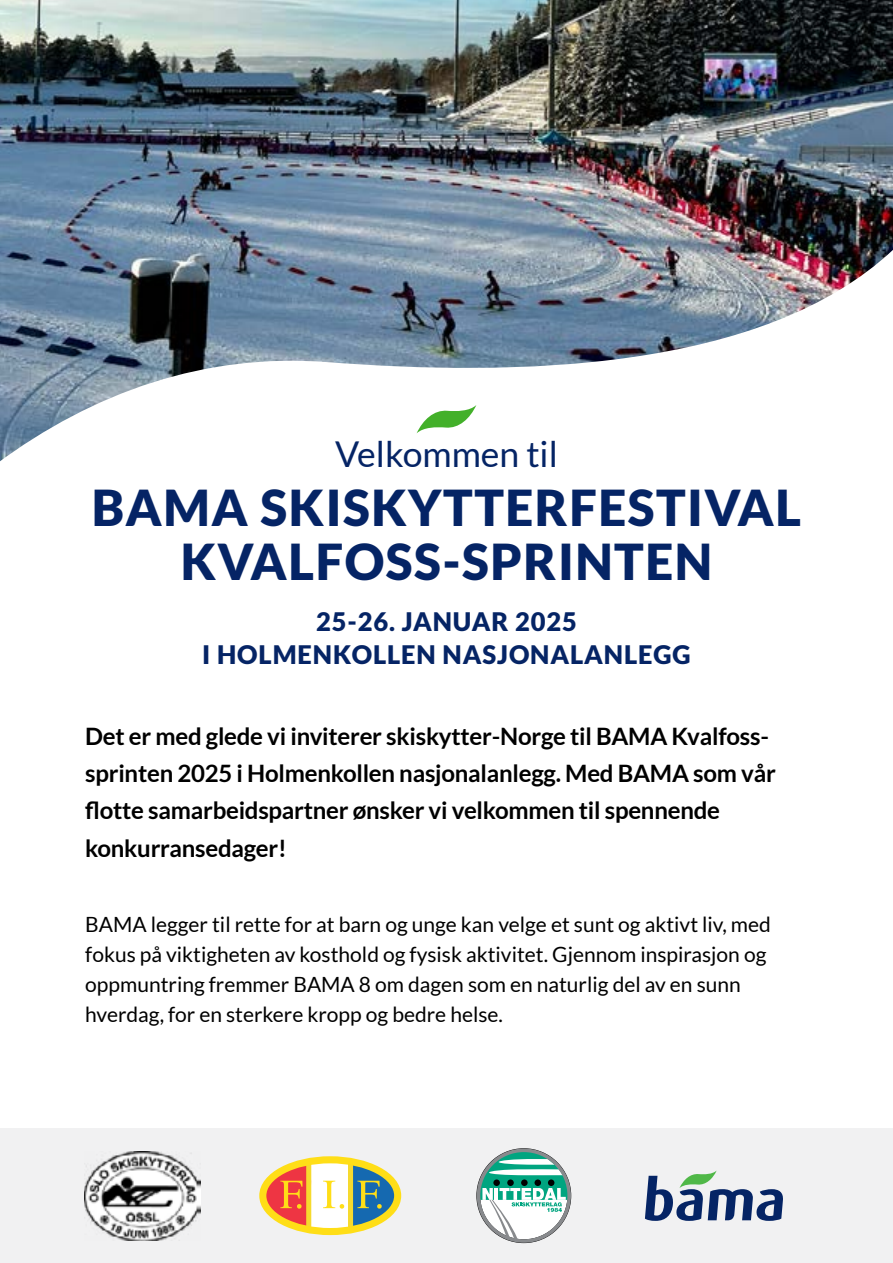
<style>
.page{position:relative;width:893px;height:1263px;background:#fff}
.page>*{position:absolute;margin:0;border:0;box-sizing:border-box;transform-origin:0 0}
.t1{font:900 49.5px/54px "Lato";letter-spacing:.03em;color:#052465;text-align:center}
.t2{font:35.7px "Lato";color:#052465}
.t3{font:900 25.5px/33px "Lato";letter-spacing:.035em;color:#052465;text-align:center}
.t4{font:700 24px/37.5px "Lato";letter-spacing:-.01em;color:#000}
.t5{font:21px/30px "Lato";color:#000}
</style>
<div class="page">
<div style="left:0;top:1128px;width:893px;height:135px;background:#f1f1f2"></div>
<svg style="left:645px;top:1170px;width:138px;height:51px"></svg>
<div style="left:263px;top:1160px;width:135px;height:71px;background:#fff;border-radius:50%"></div>
<svg style="left:263px;top:1160px;width:50px;height:69px"></svg>
<svg style="left:323px;top:1161px;width:75px;height:69px"></svg>
<div style="left:259px;top:1156px;width:142px;height:79px;border:7px solid #ffde17;border-radius:50%"></div>
<svg style="left:476px;top:1148px;width:95px;height:95px"></svg>
<img style="left:85px;top:1151px;width:115px;height:89px">
<img style="left:0;top:0;width:893px;height:250px">
<svg style="left:0;top:250px;width:893px;height:212px"></svg>
<svg style="left:417px;top:405px;width:59px;height:28px"></svg>
<h2 class="t2" style="left:335px;top:434px;width:224px">Velkommen til</h2>
<h1 class="t1" style="left:92px;top:480px;width:711px">BAMA SKISKYTTERFESTIVAL<br>KVALFOSS-SPRINTEN</h1>
<p class="t3" style="left:202px;top:604px;width:490px">25-26. JANUAR 2025<br>I HOLMENKOLLEN NASJONALANLEGG</p>
<p class="t4" style="left:85px;top:717px;width:692px">Det er med glede vi inviterer skiskytter-Norge til BAMA Kvalfoss&shy;sprinten 2025 i Holmenkollen nasjonalanlegg. Med BAMA som vår flotte samarbeidspartner ønsker vi velkommen til spennende konkurransedager!</p>
<p class="t5" style="left:85px;top:909px;width:687px">BAMA legger til rette for at barn og unge kan velge et sunt og aktivt liv, med fokus på viktigheten av kosthold og fysisk aktivitet. Gjennom inspirasjon og oppmuntring fremmer BAMA 8 om dagen som en naturlig del av en sunn hverdag, for en sterkere kropp og bedre helse.</p>
</div>
